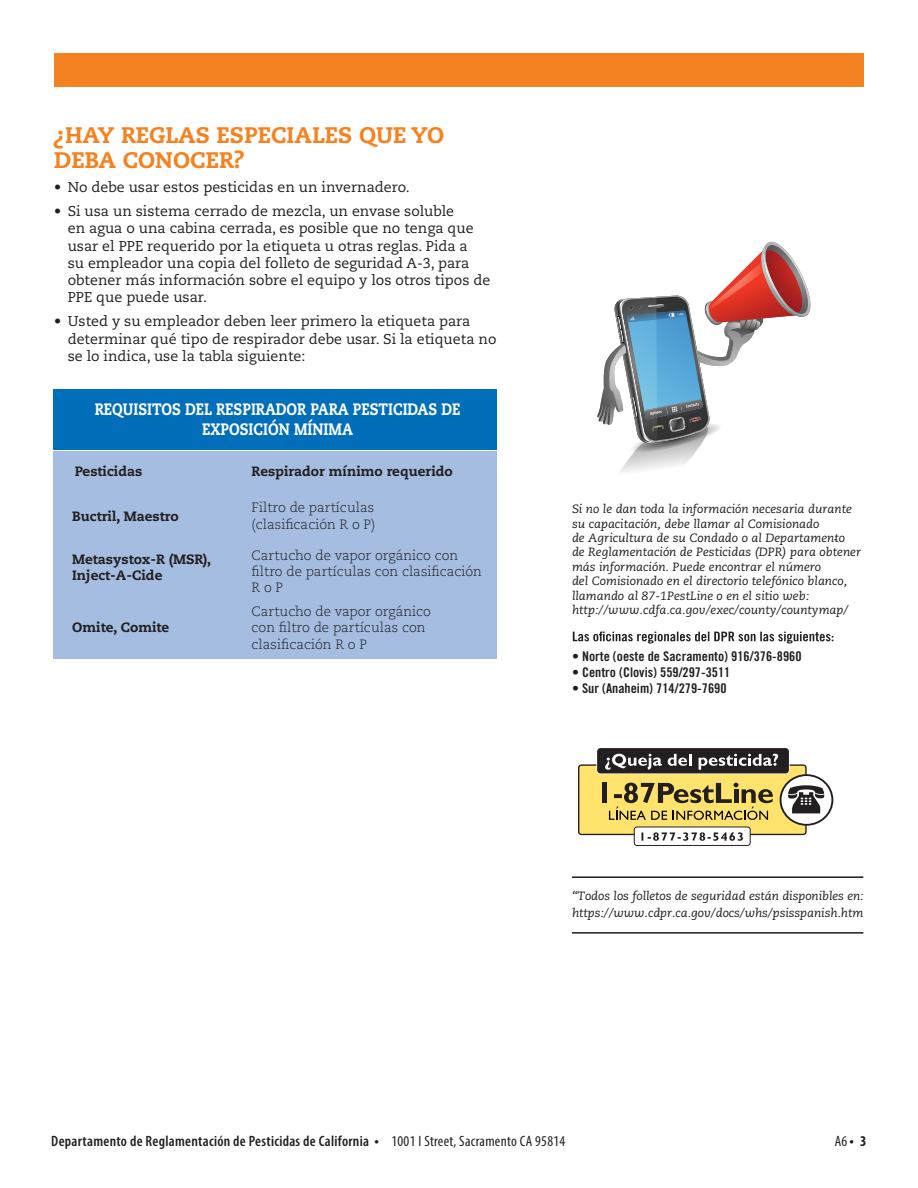
<style>
.page{position:relative;width:918px;height:1188px;background:#fff}
.page>*{position:absolute;margin:0;border:0;box-sizing:border-box;transform-origin:0 0}
.t1{font:800 22.5px/25.5px "Caecilia LT Std";color:#f58220}
.t2{font:800 16.5px/19.5px "Caecilia LT Std";color:#fff;text-align:center;scale:.85 1}
.t3{font:600 condensed 15px "Myriad Pro";letter-spacing:.02em;color:#231f20}
.t4{font:condensed 15px "Myriad Pro";color:#231f20}
.t5{font:14.25px/17.2px "Caecilia LT Std";color:#231f20}
.t6{font:300 13.5px/16.2px "Caecilia LT Std";color:#231f20}
.t7{font:800 13.5px/16.2px "Caecilia LT Std";color:#231f20}
.t8{font:13.35px "Trade Gothic LT Std Bd Cn 20";color:#231f20;scale:1.04 1}
.t9{font:italic 12px/14.4px "Caecilia LT Std";color:#231f20;scale:1.04 1}
.s1{font-weight:400}
.s2{font-weight:700}
</style>
<div class="page">
<div style="left:53px;top:389px;width:443px;height:60px;background:#006eb9"></div>
<div style="left:54px;top:451px;width:443px;height:208px;background:#a5bde1"></div>
<hr style="left:572px;top:932px;width:291px;height:2px;background:#000">
<hr style="left:572px;top:877px;width:291px;height:1px;background:#000">
<svg style="left:573px;top:631px;width:260px;height:13px"></svg>
<div style="left:54px;top:53px;width:810px;height:33px;background:#f58220"></div>
<svg style="left:597px;top:242px;width:214px;height:226px"></svg>
<div style="left:579px;top:765px;width:227px;height:69px;background:#ffe36d;border-radius:3px"></div>
<div style="left:578px;top:764px;width:229px;height:71px;border:1px solid #231f20;border-radius:3px"></div>
<div style="left:596px;top:747px;width:194px;height:27px;border:3px solid #fff;border-radius:3px"></div>
<div style="left:598px;top:749px;width:190px;height:24px;background:#231f20;border-radius:3px"></div>
<div style="left:597px;top:748px;width:192px;height:25px;border:1px solid #231f20;border-radius:3px"></div>
<div style="left:602px;top:783px;width:5px;height:20px;background:#231f20"></div>
<svg style="left:781px;top:775px;width:51px;height:50px"></svg>
<div style="left:780px;top:774px;width:53px;height:52px;border:2px solid #231f20;border-radius:50%"></div>
<svg style="left:788px;top:785px;width:36px;height:28px"></svg>
<div style="left:634px;top:827px;width:116px;height:18px;background:#fff;border-radius:3px"></div>
<div style="left:634px;top:827px;width:117px;height:19px;border:1px solid #231f20;border-radius:3px"></div>
<svg style="left:642px;top:832px;width:101px;height:9px"></svg>
<svg style="left:605px;top:754px;width:57px;height:16px"></svg>
<svg style="left:668px;top:754px;width:23px;height:12px"></svg>
<svg style="left:699px;top:754px;width:79px;height:16px"></svg>
<svg style="left:609px;top:783px;width:164px;height:37px"></svg>
<h2 class="t1" style="left:54px;top:122px;width:391px">¿HAY REGLAS ESPECIALES QUE YO<br>DEBA CONOCER?</h2>
<p class="t5" style="left:54px;top:179px;width:357px">• No debe usar estos pesticidas en un invernadero.</p>
<p class="t5" style="left:68px;top:203px;width:424px;text-indent:-13px">• Si usa un sistema cerrado de mezcla, un envase soluble<br>en agua o una cabina cerrada, es posible que no tenga que usar el PPE requerido por la etiqueta u otras reglas. Pida a<br>su empleador una copia del folleto de seguridad A-3, para obtener más información sobre el equipo y los otros tipos de PPE que puede usar.</p>
<p class="t5" style="left:68px;top:313px;width:430px;text-indent:-13px">• Usted y su empleador deben leer primero la etiqueta para determinar qué tipo de respirador debe usar. Si la etiqueta no se lo indica, use la tabla siguiente:</p>
<p class="t2" style="left:95px;top:400px;width:432px">REQUISITOS DEL RESPIRADOR PARA PESTICIDAS DE<br>EXPOSICIÓN MÍNIMA</p>
<p class="t7" style="left:75px;top:463px;width:69px">Pesticidas</p>
<p class="t7" style="left:252px;top:463px;width:203px">Respirador mínimo requerido</p>
<p class="t7" style="left:72px;top:508px;width:108px">Buctril, Maestro</p>
<p class="t6" style="left:252px;top:500px;width:125px">Filtro de partículas (clasifcación R o P)</p>
<p class="t7" style="left:72px;top:551px;width:141px">Metasystox-R (MSR),<br>Inject-A-Cide</p>
<p class="t6" style="left:252px;top:547px;width:232px">Cartucho de vapor orgánico con fltro de partículas con clasifcación<br>R o P</p>
<p class="t7" style="left:72px;top:619px;width:99px">Omite, Comite</p>
<p class="t6" style="left:252px;top:604px;width:181px">Cartucho de vapor orgánico con fltro de partículas con clasifcación R o P</p>
<p class="t9" style="left:572px;top:502px;width:280px">Si no le dan toda la información necesaria durante su capacitación, debe llamar al Comisionado<br>de Agricultura de su Condado o al Departamento-<br>de Reglamentación de Pesticidas (DPR) para obtener más información. Puede encontrar el número<br>del Comisionado en el directorio telefónico blanco, llamando al 87-1PestLine o en el sitio web: http://www.cdfa.ca.gov/exec/county/countymap/</p>
<p class="t8" style="left:572px;top:648px;width:222px">• Norte (oeste de Sacramento) 916/376-8960</p>
<p class="t8" style="left:572px;top:664px;width:154px">• Centro (Clovis) 559/297-3511</p>
<p class="t8" style="left:572px;top:680px;width:150px">• Sur (Anaheim) 714/279-7690</p>
<p class="t9" style="left:572px;top:887px;width:282px;line-height:17.1px">“Todos los folletos de seguridad están disponibles en: https://www.cdpr.ca.gov/docs/whs/psisspanish.htm</p>
<p class="t3" style="left:51px;top:1132px;width:515px">Departamento de Reglamentación de Pesticidas de California ● <span class="s1">1001 I Street, Sacramento CA 95814</span></p>
<p class="t4" style="left:835px;top:1132px;width:33px">A6 ● <span class="s2">3</span></p>
</div>
